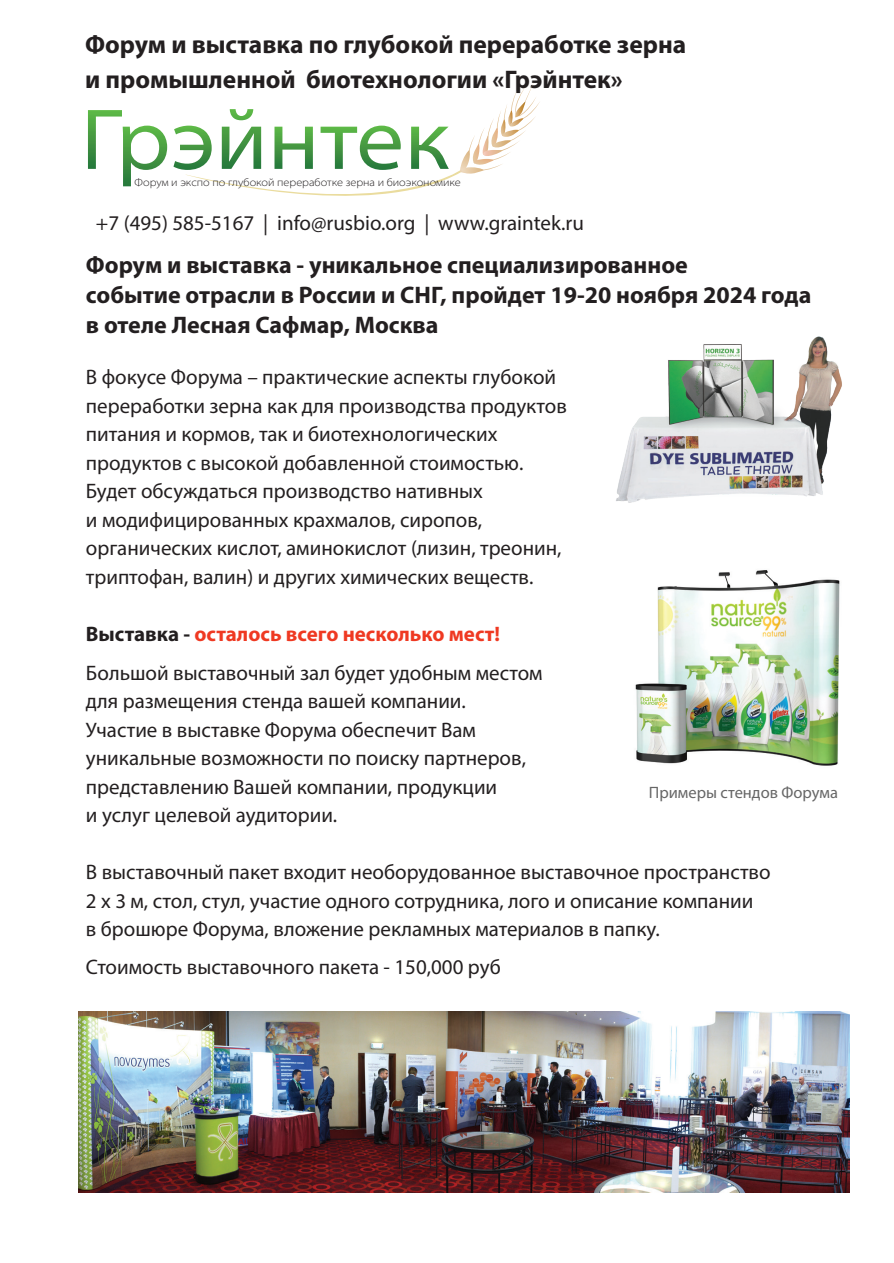
<style>
.page{position:relative;width:894px;height:1263px;background:#fff}
.page>*{position:absolute;margin:0;border:0;box-sizing:border-box;transform-origin:0 0}
.t1{font:700 25.5px/34.5px "Myriad Pro";color:#231f20}
.t2{font:700 24px/30px "Myriad Pro";color:#231f20}
.t3{font:21px/28.5px "Myriad Pro";color:#231f20}
.t4{font:16.5px "Myriad Pro";color:#666}
.t5{font:300 semi-expanded 11.1px "Myriad Pro";color:#201d1e}
.s1{font-weight:700}
.s2{font-weight:700;color:#ef3922}
</style>
<div class="page">
<img style="left:635px;top:570px;width:205px;height:196px">
<svg style="left:88px;top:110px;width:79px;height:76px"></svg>
<svg style="left:173px;top:83px;width:367px;height:113px"></svg>
<img style="left:616px;top:336px;width:226px;height:167px">
<img style="left:79px;top:1011px;width:771px;height:182px">
<p class="t1" style="left:85px;top:26px;width:603px">Форум и выставка по глубокой переработке зерна и промышленной биотехнологии «Грэйнтек»</p>
<p class="t5" style="left:135px;top:176px;width:328px">Форум и экспо по глубокой переработке зерна и биоэкономике</p>
<p class="t3" style="left:96px;top:209px;width:489px">+7 (495) 585-5167 | info@rusbio.org | www.graintek.ru</p>
<p class="t2" style="left:86px;top:249px;width:727px">Форум и выставка - уникальное специализированное<br>событие отрасли в России и СНГ, пройдет 19-20 ноября 2024 года в отеле Лесная Сафмар, Москва</p>
<p class="t3" style="left:86px;top:363px;width:482px">В фокусе Форума – практические аспекты глубокой переработки зерна как для производства продуктов питания и кормов, так и биотехнологических продуктов с высокой добавленной стоимостью.<br>Будет обсуждаться производство нативных<br>и модифицированных крахмалов, сиропов, органических кислот, аминокислот (лизин, треонин, триптофан, валин) и других химических веществ.</p>
<p class="t3" style="left:86px;top:614px;width:458px;line-height:39px"><span class="s1">Выставка -</span> <span class="s2">осталось всего несколько мест!<br></span>Большой выставочный зал будет удобным местом</p>
<p class="t3" style="left:86px;top:687px;width:442px">для размещения стенда вашей компании.<br>Участие в выставке Форума обеспечит Вам уникальные возможности по поиску партнеров, представлению Вашей компании, продукции<br>и услуг целевой аудитории.</p>
<p class="t3" style="left:86px;top:858px;width:686px">В выставочный пакет входит необорудованное выставочное пространство<br>2 х 3 м, стол, стул, участие одного сотрудника, лого и описание компании<br>в брошюре Форума, вложение рекламных материалов в папку.</p>
<p class="t3" style="left:86px;top:952px;width:416px">Стоимость выставочного пакета - 150,000 руб</p>
<p class="t4" style="left:649px;top:783px;width:191px">Примеры стендов Форума</p>
</div>
